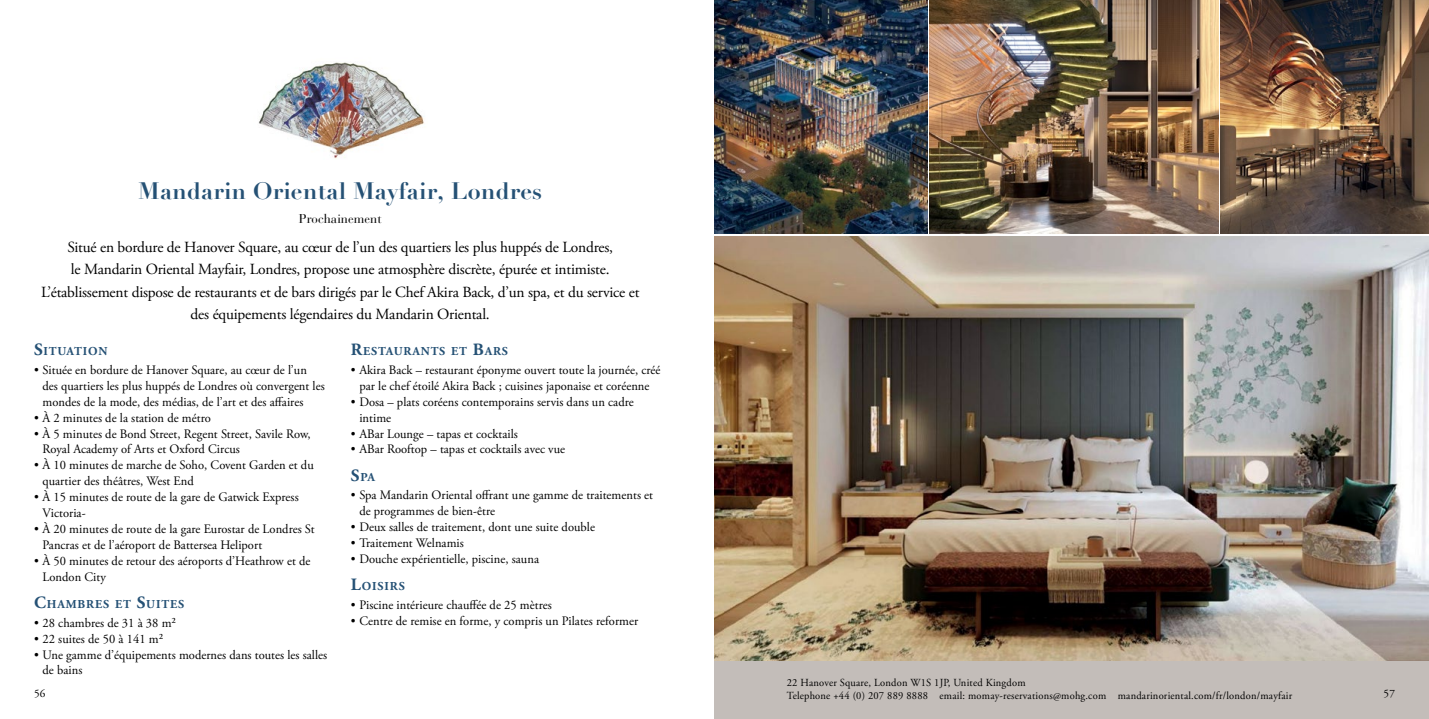
<style>
.page{position:relative;width:1429px;height:719px;background:#fff}
.page>*{position:absolute;margin:0;border:0;box-sizing:border-box;transform-origin:0 0}
.t1{font:700 23.25px "Didot";letter-spacing:.01em;color:#255175}
.t2{font:15.45px/22.5px "Adobe Garamond Pro";letter-spacing:-.015em;color:#000;text-align:center}
.t3{font:12.9px/15.9px "Adobe Garamond Pro";letter-spacing:.005em;color:#000}
.t4{font:12.9px/15.9px "Adobe Garamond Pro";letter-spacing:-.015em;color:#000}
.t5{font:12.75px "Bauer Bodoni Std";letter-spacing:.005em;color:#000}
.t6{font:700 12.15px "Adobe Garamond Pro";letter-spacing:.07em;color:#255175}
.t7{font:11.25px "Adobe Garamond Pro";color:#000}
.t8{font:10.8px/12.8px "Adobe Garamond Pro";letter-spacing:.02em;color:#000}
.s1{font-size:17.25px}
</style>
<div class="page">
<img style="left:714px;top:236px;width:715px;height:425px">
<img style="left:929px;top:0;width:289px;height:234px">
<div style="left:714px;top:661px;width:715px;height:58px;background:#c3bdb9"></div>
<img style="left:714px;top:0;width:213px;height:234px">
<img style="left:1220px;top:0;width:209px;height:233px">
<img style="left:258px;top:62px;width:166px;height:97px">
<h1 class="t1" style="left:138px;top:176px;width:405px">Mandarin Oriental Mayfair, Londres</h1>
<p class="t5" style="left:299px;top:211px;width:84px">Prochainement</p>
<p class="t2" style="left:41px;top:236px;width:600px">Situé en bordure de Hanover Square, au cœur de l’un des quartiers les plus huppés de Londres,<br>le Mandarin Oriental Mayfair, Londres, propose une atmosphère discrète, épurée et intimiste.<br>L’établissement dispose de restaurants et de bars dirigés par le Chef Akira Back, d’un spa, et du service et des équipements légendaires du Mandarin Oriental.</p>
<p class="t6" style="left:34px;top:344px;width:75px"><span class="s1">S</span>ITUATION</p>
<p class="t3" style="left:43px;top:362px;width:284px;text-indent:-9px">• Située en bordure de Hanover Square, au cœur de l’un des quartiers les plus huppés de Londres où convergent les mondes de la mode, des médias, de l’art et des affaires</p>
<p class="t3" style="left:34px;top:410px;width:178px">• À 2 minutes de la station de métro</p>
<p class="t3" style="left:43px;top:426px;width:269px;text-indent:-9px">• À 5 minutes de Bond Street, Regent Street, Savile Row,<br>Royal Academy of Arts et Oxford Circus</p>
<p class="t3" style="left:43px;top:458px;width:273px;text-indent:-9px">• À 10 minutes de marche de Soho, Covent Garden et du quartier des théâtres, West End</p>
<p class="t3" style="left:43px;top:489px;width:258px;text-indent:-9px">• À 15 minutes de route de la gare de Gatwick Express<br>Victoria-</p>
<p class="t4" style="left:43px;top:521px;width:274px;text-indent:-9px">• À 20 minutes de route de la gare Eurostar de Londres St<br>Pancras et de l’aéroport de Battersea Heliport</p>
<p class="t3" style="left:43px;top:553px;width:269px;text-indent:-9px">• À 50 minutes de retour des aéroports d’Heathrow et de<br>London City</p>
<p class="t6" style="left:34px;top:597px;width:151px"><span class="s1">C</span>HAMBRES ET <span class="s1">S</span>UITES</p>
<p class="t3" style="left:34px;top:615px;width:144px">• 28 chambres de 31 à 38 m²</p>
<p class="t3" style="left:34px;top:631px;width:131px">• 22 suites de 50 à 141 m²</p>
<p class="t3" style="left:43px;top:647px;width:286px;text-indent:-9px">• Une gamme d’équipements modernes dans toutes les salles de bains</p>
<p class="t6" style="left:351px;top:344px;width:158px"><span class="s1">R</span>ESTAURANTS ET <span class="s1">B</span>ARS</p>
<p class="t3" style="left:351px;top:362px;width:311px;text-align:center">• Akira Back – restaurant éponyme ouvert toute la journée, créé par le chef étoilé Akira Back ; cuisines japonaise et coréenne</p>
<p class="t3" style="left:359px;top:394px;width:276px;text-indent:-9px">• Dosa – plats coréens contemporains servis dans un cadre intime</p>
<p class="t3" style="left:351px;top:426px;width:169px">• ABar Lounge – tapas et cocktails</p>
<p class="t3" style="left:351px;top:442px;width:216px">• ABar Rooftop – tapas et cocktails avec vue</p>
<p class="t6" style="left:351px;top:469px;width:26px"><span class="s1">S</span>PA</p>
<p class="t3" style="left:359px;top:488px;width:295px;text-indent:-9px">• Spa Mandarin Oriental offrant une gamme de traitements et de programmes de bien-être</p>
<p class="t3" style="left:351px;top:519px;width:246px">• Deux salles de traitement, dont une suite double</p>
<p class="t3" style="left:351px;top:535px;width:115px">• Traitement Welnamis</p>
<p class="t3" style="left:351px;top:551px;width:190px">• Douche expérientielle, piscine, sauna</p>
<p class="t6" style="left:351px;top:579px;width:55px"><span class="s1">L</span>OISIRS</p>
<p class="t3" style="left:351px;top:597px;width:202px">• Piscine intérieure chauffée de 25 mètres</p>
<p class="t3" style="left:351px;top:613px;width:289px">• Centre de remise en forme, y compris un Pilates reformer</p>
<p class="t8" style="left:787px;top:677px;width:507px">22 Hanover Square, London W1S 1JP, United Kingdom<br>Telephone +44 (0) 207 889 8888 email: momay-reservations@mohg.com mandarinoriental.com/fr/london/mayfair</p>
<p class="t7" style="left:34px;top:687px;width:13px">56</p>
<p class="t7" style="left:1383px;top:687px;width:13px">57</p>
</div>
